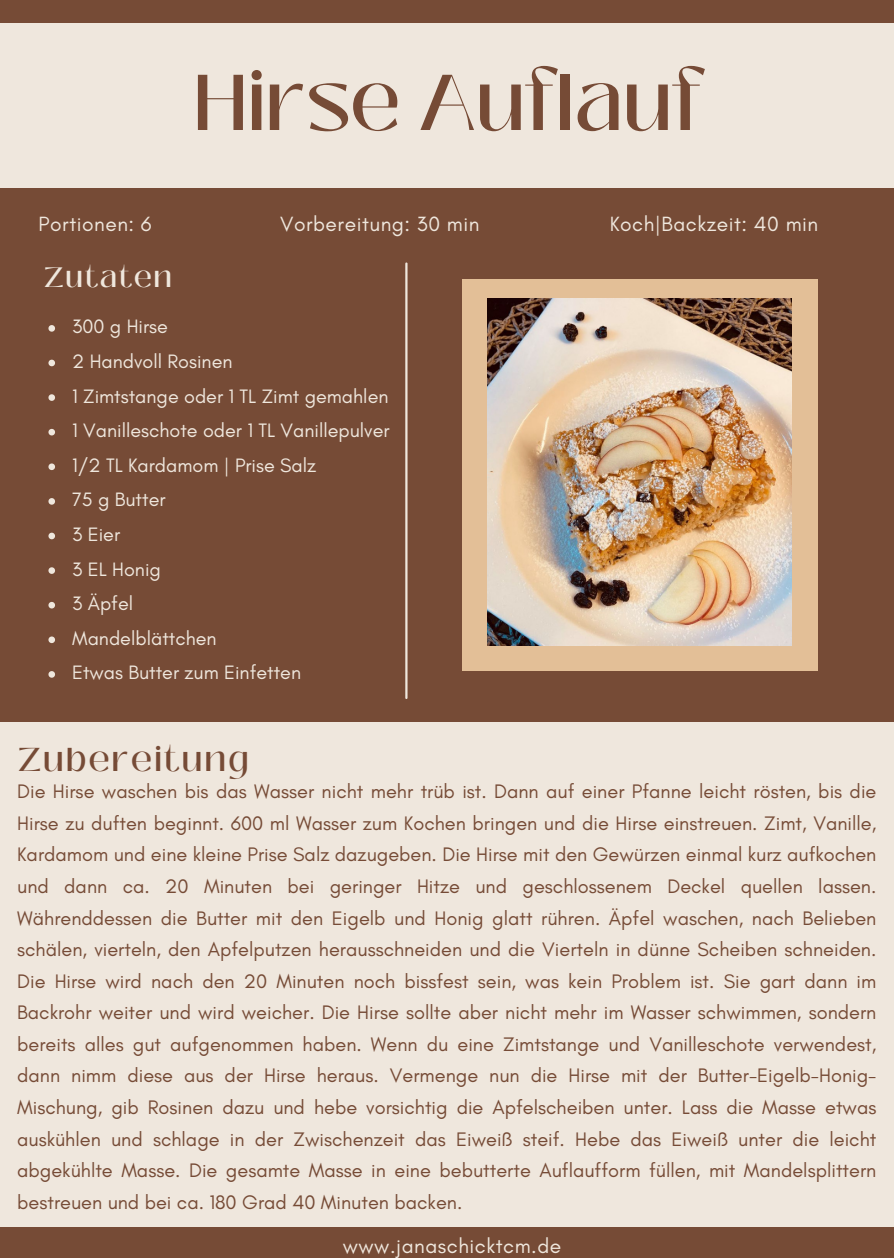
<style>
.page{position:relative;width:894px;height:1258px;background:#fff}
.page>*{position:absolute;margin:0;border:0;box-sizing:border-box;transform-origin:0 0}
.t1{font:500 78.6px "Black Mango";color:#764b36}
.t2{font:500 33px "Black Mango";letter-spacing:.07em;color:#764b36}
.t3{font:500 27.9px "Black Mango";letter-spacing:.07em;color:#efe7dd}
.t4{font:21px "Glacial Indifference";letter-spacing:.025em;color:#efe7dd}
.t5{font:19.8px/31.5px "Glacial Indifference";color:#764b36;text-align:justify}
.t6{font:19.8px "Glacial Indifference";color:#efe7dd}
</style>
<div class="page">
<div style="left:0;top:0;width:893px;height:1258px;background:#764b36"></div>
<div style="left:0;top:722px;width:893px;height:504px;background:#efe7dd"></div>
<div style="left:0;top:23px;width:893px;height:164px;background:#efe7dd"></div>
<hr style="left:405px;top:263px;width:2px;height:435px;background:#efe7dd">
<div style="left:461px;top:279px;width:356px;height:391px;background:#e3bf97"></div>
<img style="left:488px;top:298px;width:303px;height:347px">
<svg style="left:48px;top:325px;width:7px;height:7px"></svg>
<svg style="left:48px;top:360px;width:7px;height:6px"></svg>
<svg style="left:48px;top:394px;width:7px;height:7px"></svg>
<svg style="left:48px;top:429px;width:7px;height:6px"></svg>
<svg style="left:48px;top:463px;width:7px;height:7px"></svg>
<svg style="left:48px;top:498px;width:7px;height:7px"></svg>
<svg style="left:48px;top:533px;width:7px;height:6px"></svg>
<svg style="left:48px;top:567px;width:7px;height:7px"></svg>
<svg style="left:48px;top:602px;width:7px;height:6px"></svg>
<svg style="left:48px;top:636px;width:7px;height:7px"></svg>
<svg style="left:48px;top:671px;width:7px;height:7px"></svg>
<p class="t1" style="left:193px;top:44px;width:510px">Hirse Auflauf</p>
<p class="t4" style="left:39px;top:211px;width:115px">Portionen: 6</p>
<p class="t4" style="left:609px;top:211px;width:210px">Koch|Backzeit: 40 min</p>
<p class="t4" style="left:280px;top:211px;width:201px">Vorbereitung: 30 min</p>
<p class="t3" style="left:44px;top:256px;width:129px">Zutaten</p>
<p class="t6" style="left:72px;top:314px;width:97px">300 g Hirse</p>
<p class="t6" style="left:72px;top:349px;width:162px">2 Handvoll Rosinen</p>
<p class="t6" style="left:72px;top:384px;width:318px">1 Zimtstange oder 1 TL Zimt gemahlen</p>
<p class="t6" style="left:72px;top:418px;width:319px">1 Vanilleschote oder 1 TL Vanillepulver</p>
<p class="t6" style="left:72px;top:453px;width:245px">1/2 TL Kardamom | Prise Salz</p>
<p class="t6" style="left:72px;top:487px;width:95px">75 g Butter</p>
<p class="t6" style="left:72px;top:522px;width:50px">3 Eier</p>
<p class="t6" style="left:72px;top:557px;width:90px">3 EL Honig</p>
<p class="t6" style="left:72px;top:591px;width:62px">3 Äpfel</p>
<p class="t6" style="left:72px;top:626px;width:146px">Mandelblättchen</p>
<p class="t6" style="left:72px;top:660px;width:230px">Etwas Butter zum Einfetten</p>
<p class="t2" style="left:18px;top:734px;width:232px">Zubereitung</p>
<p class="t5" style="left:17px;top:775px;width:860px">Die Hirse waschen bis das Wasser nicht mehr trüb ist. Dann auf einer Pfanne leicht rösten, bis die Hirse zu duften beginnt. 600 ml Wasser zum Kochen bringen und die Hirse einstreuen. Zimt, Vanille, Kardamom und eine kleine Prise Salz dazugeben. Die Hirse mit den Gewürzen einmal kurz aufkochen und dann ca. 20 Minuten bei geringer Hitze und geschlossenem Deckel quellen lassen.<br>Währenddessen die Butter mit den Eigelb und Honig glatt rühren. Äpfel waschen, nach Belieben schälen, vierteln, den Apfelputzen herausschneiden und die Vierteln in dünne Scheiben schneiden.<br>Die Hirse wird nach den 20 Minuten noch bissfest sein, was kein Problem ist. Sie gart dann im Backrohr weiter und wird weicher. Die Hirse sollte aber nicht mehr im Wasser schwimmen, sondern bereits alles gut aufgenommen haben. Wenn du eine Zimtstange und Vanilleschote verwendest, dann nimm diese aus der Hirse heraus. Vermenge nun die Hirse mit der Butter-Eigelb-Honig-Mischung, gib Rosinen dazu und hebe vorsichtig die Apfelscheiben unter. Lass die Masse etwas auskühlen und schlage in der Zwischenzeit das Eiweiß steif. Hebe das Eiweiß unter die leicht abgekühlte Masse. Die gesamte Masse in eine bebutterte Auflaufform füllen, mit Mandelsplittern bestreuen und bei ca. 180 Grad 40 Minuten backen.</p>
<p class="t4" style="left:343px;top:1232px;width:220px">www.janaschicktcm.de</p>
</div>
